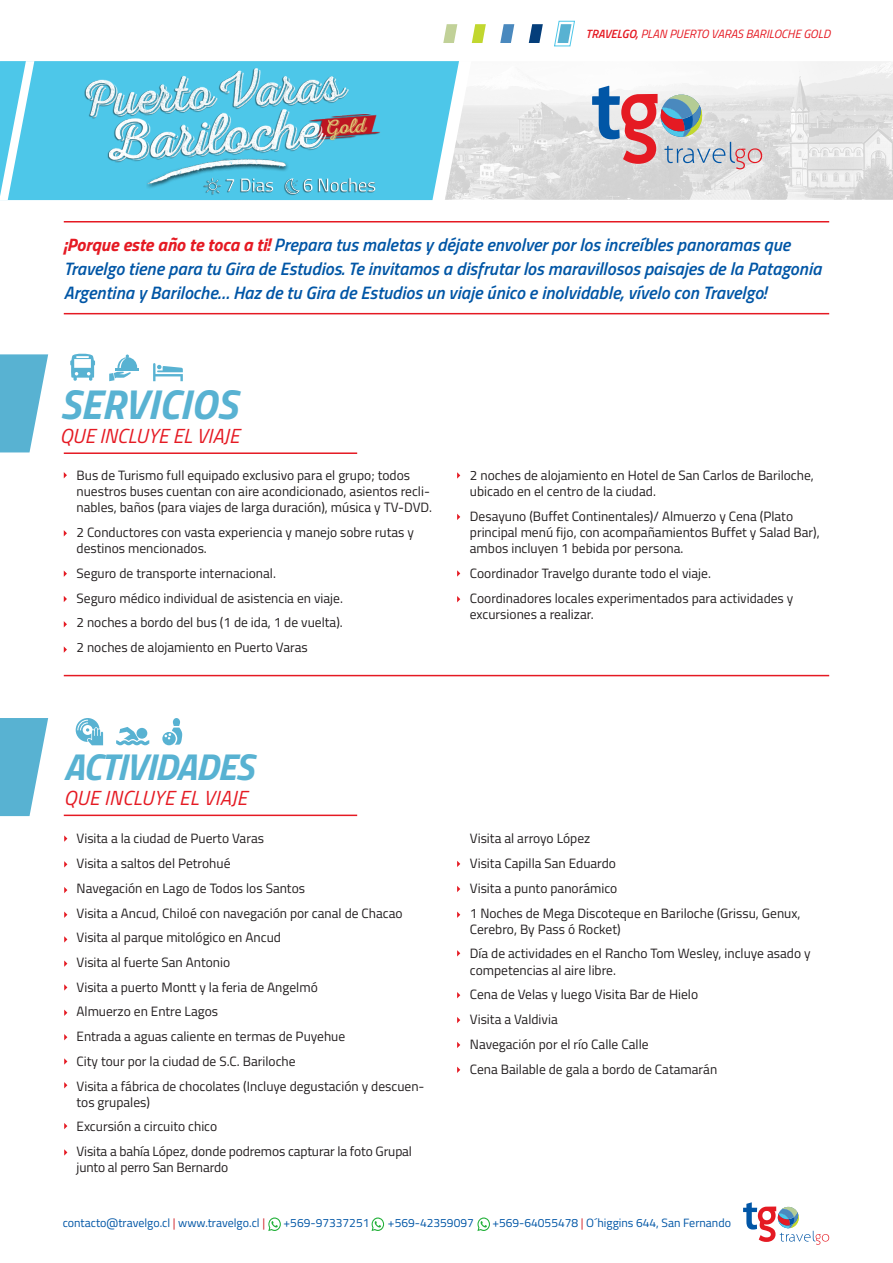
<style>
.page{position:relative;width:893px;height:1263px;background:#fff}
.page>*{position:absolute;margin:0;border:0;box-sizing:border-box;transform-origin:0 0}
.t1{font:italic 700 41.85px "Titillium Web";color:#58b2d2}
.t2{font:italic 700 37.5px "Titillium Web";letter-spacing:-.025em;color:#58b2d2}
.t3{font:italic 20.4px "Titillium Web";color:#e51a23}
.t4{font:italic 600 18px/24px "Titillium Web";color:#0156a6}
.t5{font:13.5px/16.2px "Titillium Web";color:#231f20}
.t6{font:12px "Titillium Web";color:#0156a6}
.t7{font:italic 12px "Titillium Web";color:#e51a23}
.s1{font-weight:600}
.s2{font-weight:700;color:#e51a23}
.s3{color:#d1232a}
</style>
<div class="page">
<img style="left:471px;top:61px;width:422px;height:139px">
<svg style="left:459px;top:90px;width:12px;height:110px"></svg>
<svg style="left:34px;top:61px;width:425px;height:139px;fill:#4dc7e9"></svg>
<svg style="left:153px;top:363px;width:30px;height:18px"></svg>
<svg style="left:70px;top:353px;width:25px;height:28px"></svg>
<hr style="left:116px;top:369px;width:23px;height:2px;background:#58b2d2">
<svg style="left:109px;top:354px;width:28px;height:27px"></svg>
<hr style="left:64px;top:221px;width:765px;height:1px;background:#e51a23">
<hr style="left:64px;top:675px;width:765px;height:1px;background:#e51a23">
<hr style="left:64px;top:313px;width:765px;height:1px;background:#e51a23">
<hr style="left:64px;top:452px;width:293px;height:2px;background:#e51a23">
<hr style="left:64px;top:814px;width:293px;height:2px;background:#e51a23">
<svg style="left:116px;top:727px;width:33px;height:18px"></svg>
<svg style="left:162px;top:718px;width:20px;height:27px"></svg>
<svg style="left:76px;top:718px;width:27px;height:27px"></svg>
<svg style="left:529px;top:24px;width:14px;height:19px"></svg>
<svg style="left:500px;top:24px;width:14px;height:19px"></svg>
<svg style="left:472px;top:24px;width:14px;height:19px"></svg>
<svg style="left:443px;top:24px;width:14px;height:19px"></svg>
<svg style="left:554px;top:20px;width:21px;height:27px"></svg>
<svg style="left:0;top:61px;width:34px;height:139px"></svg>
<svg style="left:0;top:718px;width:48px;height:98px"></svg>
<svg style="left:0;top:354px;width:48px;height:98px"></svg>
<svg style="left:743px;top:1202px;width:86px;height:43px"></svg>
<svg style="left:64px;top:835px;width:3px;height:7px"></svg>
<svg style="left:457px;top:861px;width:3px;height:6px"></svg>
<svg style="left:64px;top:861px;width:3px;height:6px"></svg>
<svg style="left:457px;top:886px;width:3px;height:6px"></svg>
<svg style="left:64px;top:887px;width:3px;height:6px"></svg>
<svg style="left:64px;top:911px;width:3px;height:7px"></svg>
<svg style="left:457px;top:911px;width:3px;height:7px"></svg>
<svg style="left:64px;top:936px;width:3px;height:6px"></svg>
<svg style="left:457px;top:950px;width:3px;height:6px"></svg>
<svg style="left:457px;top:992px;width:3px;height:6px"></svg>
<svg style="left:457px;top:1067px;width:3px;height:6px"></svg>
<svg style="left:457px;top:1017px;width:3px;height:6px"></svg>
<svg style="left:457px;top:1042px;width:3px;height:6px"></svg>
<svg style="left:64px;top:960px;width:3px;height:7px"></svg>
<svg style="left:64px;top:984px;width:3px;height:7px"></svg>
<svg style="left:64px;top:1009px;width:3px;height:7px"></svg>
<svg style="left:64px;top:1034px;width:3px;height:6px"></svg>
<svg style="left:64px;top:1058px;width:3px;height:7px"></svg>
<svg style="left:64px;top:1082px;width:3px;height:6px"></svg>
<svg style="left:64px;top:1123px;width:3px;height:6px"></svg>
<svg style="left:64px;top:1149px;width:3px;height:6px"></svg>
<svg style="left:64px;top:472px;width:3px;height:6px"></svg>
<svg style="left:64px;top:530px;width:3px;height:6px"></svg>
<svg style="left:64px;top:571px;width:3px;height:6px"></svg>
<svg style="left:64px;top:596px;width:3px;height:6px"></svg>
<svg style="left:64px;top:621px;width:3px;height:6px"></svg>
<svg style="left:64px;top:646px;width:3px;height:7px"></svg>
<svg style="left:457px;top:472px;width:3px;height:7px"></svg>
<svg style="left:457px;top:514px;width:3px;height:6px"></svg>
<svg style="left:457px;top:570px;width:3px;height:7px"></svg>
<svg style="left:457px;top:596px;width:3px;height:6px"></svg>
<img style="left:76px;top:67px;width:314px;height:132px">
<svg style="left:592px;top:86px;width:170px;height:83px"></svg>
<svg style="left:268px;top:1217px;width:13px;height:14px"></svg>
<svg style="left:372px;top:1217px;width:12px;height:14px"></svg>
<svg style="left:477px;top:1217px;width:13px;height:14px"></svg>
<p class="t7" style="left:586px;top:25px;width:246px"><span class="s1">TRAVELGO,</span> PLAN PUERTO VARAS BARILOCHE GOLD</p>
<p class="t4" style="left:64px;top:231px;width:759px"><span class="s2">¡Porque este año te toca a ti!</span> Prepara tus maletas y déjate envolver por los increíbles panoramas que<br>Travelgo tiene para tu Gira de Estudios. Te invitamos a disfrutar los maravillosos paisajes de la Patagonia<br>Argentina y Bariloche… Haz de tu Gira de Estudios un viaje único e inolvidable, vívelo con Travelgo!</p>
<p class="t1" style="left:60px;top:371px;width:179px">SERVICIOS</p>
<p class="t3" style="left:60px;top:421px;width:181px">QUE INCLUYE EL VIAJE</p>
<p class="t5" style="left:77px;top:466px;width:357px">Bus de Turismo full equipado exclusivo para el grupo; todos nuestros buses cuentan con aire acondicionado, asientos recli&shy;nables, baños (para viajes de larga duración), música y TV-DVD.</p>
<p class="t5" style="left:77px;top:524px;width:339px">2 Conductores con vasta experiencia y manejo sobre rutas y destinos mencionados.</p>
<p class="t5" style="left:77px;top:564px;width:201px">Seguro de transporte internacional.</p>
<p class="t5" style="left:77px;top:589px;width:268px">Seguro médico individual de asistencia en viaje.</p>
<p class="t5" style="left:77px;top:614px;width:268px">2 noches a bordo del bus (1 de ida, 1 de vuelta).</p>
<p class="t5" style="left:77px;top:639px;width:233px">2 noches de alojamiento en Puerto Varas</p>
<p class="t5" style="left:470px;top:466px;width:346px">2 noches de alojamiento en Hotel de San Carlos de Bariloche, ubicado en el centro de la ciudad.</p>
<p class="t5" style="left:470px;top:507px;width:351px">Desayuno (Buffet Continentales)/ Almuerzo y Cena (Plato principal menú fijo, con acompañamientos Buffet y Salad Bar), ambos incluyen 1 bebida por persona.</p>
<p class="t5" style="left:470px;top:564px;width:243px">Coordinador Travelgo durante todo el viaje.</p>
<p class="t5" style="left:470px;top:589px;width:325px">Coordinadores locales experimentados para actividades y excursiones a realizar.</p>
<p class="t2" style="left:64px;top:737px;width:192px">ACTIVIDADES</p>
<p class="t3" style="left:64px;top:782px;width:185px">QUE INCLUYE EL VIAJE</p>
<p class="t5" style="left:77px;top:830px;width:189px">Visita a la ciudad de Puerto Varas</p>
<p class="t5" style="left:77px;top:855px;width:155px">Visita a saltos del Petrohué</p>
<p class="t5" style="left:77px;top:879px;width:230px">Navegación en Lago de Todos los Santos</p>
<p class="t5" style="left:77px;top:904px;width:328px">Visita a Ancud, Chiloé con navegación por canal de Chacao</p>
<p class="t5" style="left:77px;top:929px;width:206px">Visita al parque mitológico en Ancud</p>
<p class="t5" style="left:77px;top:953px;width:155px">Visita al fuerte San Antonio</p>
<p class="t5" style="left:77px;top:978px;width:243px">Visita a puerto Montt y la feria de Angelmó</p>
<p class="t5" style="left:77px;top:1003px;width:143px">Almuerzo en Entre Lagos</p>
<p class="t5" style="left:77px;top:1028px;width:270px">Entrada a aguas caliente en termas de Puyehue</p>
<p class="t5" style="left:77px;top:1052px;width:221px">City tour por la ciudad de S.C. Bariloche</p>
<p class="t5" style="left:77px;top:1077px;width:349px">Visita a fábrica de chocolates (Incluye degustación y descuen&shy;tos grupales)</p>
<p class="t5" style="left:77px;top:1118px;width:142px">Excursión a circuito chico</p>
<p class="t5" style="left:77px;top:1143px;width:337px">Visita a bahía López, donde podremos capturar la foto Grupal junto al perro San Bernardo</p>
<p class="t5" style="left:470px;top:830px;width:122px">Visita al arroyo López</p>
<p class="t5" style="left:470px;top:855px;width:148px">Visita Capilla San Eduardo</p>
<p class="t5" style="left:470px;top:879px;width:149px">Visita a punto panorámico</p>
<p class="t5" style="left:470px;top:904px;width:332px">1 Noches de Mega Discoteque en Bariloche (Grissu, Genux,<br>Cerebro, By Pass ó Rocket)</p>
<p class="t5" style="left:470px;top:945px;width:342px">Día de actividades en el Rancho Tom Wesley, incluye asado y competencias al aire libre.</p>
<p class="t5" style="left:470px;top:986px;width:230px">Cena de Velas y luego Visita Bar de Hielo</p>
<p class="t5" style="left:470px;top:1010px;width:89px">Visita a Valdivia</p>
<p class="t5" style="left:470px;top:1035px;width:180px">Navegación por el río Calle Calle</p>
<p class="t5" style="left:470px;top:1060px;width:249px">Cena Bailable de gala a bordo de Catamarán</p>
<p class="t6" style="left:63px;top:1214px;width:204px">contacto@travelgo.cl <span class="s3">|</span> www.travelgo.cl <span class="s3">|</span></p>
<p class="t6" style="left:284px;top:1214px;width:87px">+569-97337251</p>
<p class="t6" style="left:388px;top:1214px;width:87px">+569-42359097</p>
<p class="t6" style="left:492px;top:1214px;width:240px">+569-64055478 <span class="s3">|</span> O´higgins 644, San Fernando</p>
</div>
